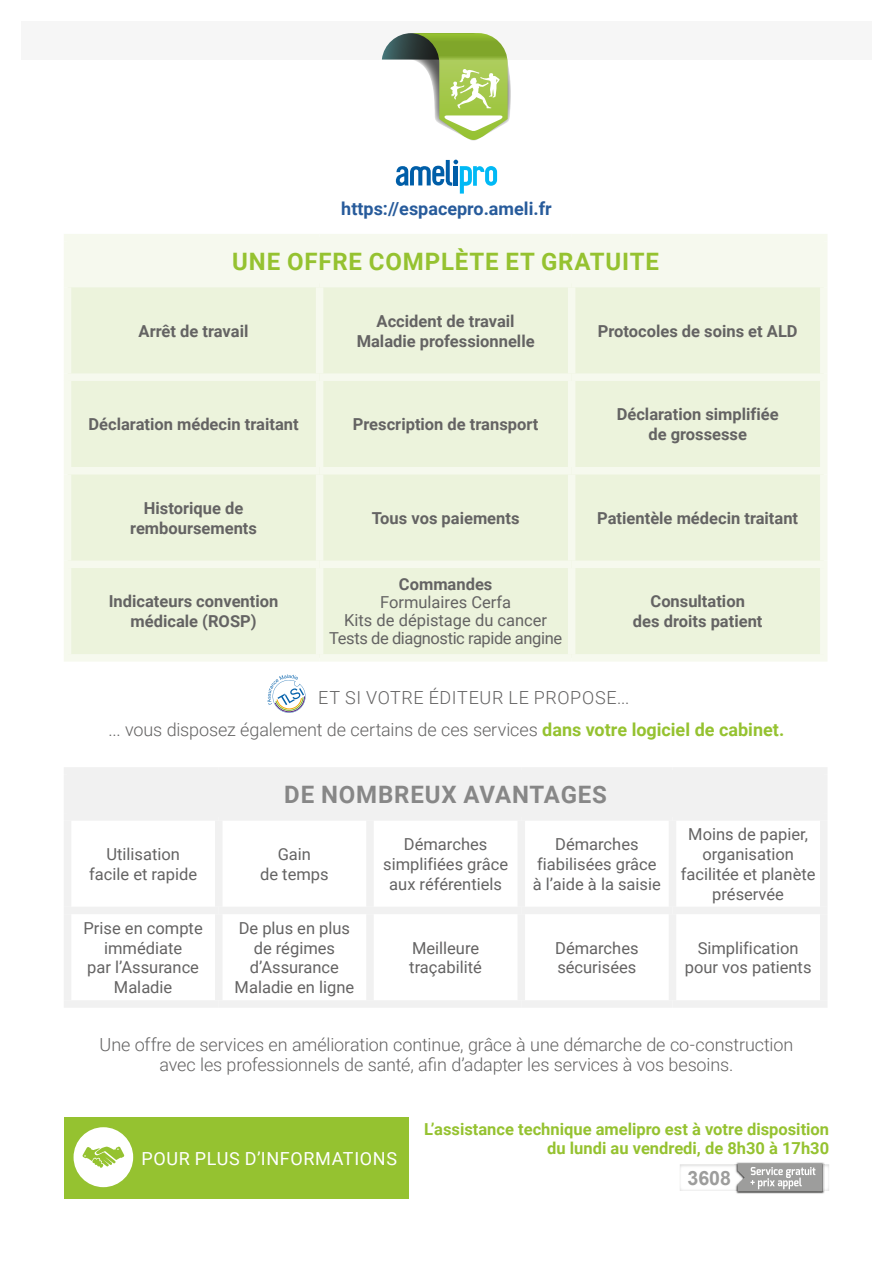
<style>
.page{position:relative;width:893px;height:1263px;background:#fff}
.page>*{position:absolute;margin:0;border:0;box-sizing:border-box;transform-origin:0 0}
.t1{font:700 24px "Roboto";letter-spacing:.035em;color:#95c230}
.t2{font:700 24px "Roboto";letter-spacing:.035em;color:#878787}
.t3{font:700 19.65px "Arial";color:#9d9d9c}
.t4{font:300 18px/31.5px "Roboto";letter-spacing:-.005em;color:#646363}
.t5{font:700 18px "Roboto";color:#275b9b}
.t6{font:18px "Roboto";letter-spacing:.035em;color:#fff}
.t7{font:16.5px/19.8px "Roboto";color:#646363;text-align:center}
.t8{font:700 16.5px/19.8px "Roboto";color:#646363;text-align:center}
.t9{font:700 16.5px/19.5px "Roboto";color:#95c230;text-align:right}
.s1{font-weight:700;color:#95c230}
</style>
<div class="page">
<div style="left:21px;top:21px;width:851px;height:39px;background:#f6f6f6"></div>
<svg style="left:382px;top:33px;width:129px;height:108px"></svg>
<div style="left:68px;top:238px;width:756px;height:46px;background:#f6f9ee"></div>
<div style="left:71px;top:287px;width:749px;height:367px;background:#ecf3dc"></div>
<div style="left:64px;top:234px;width:256px;height:7px;background:#f6f9ee"></div>
<div style="left:64px;top:241px;width:7px;height:39px;background:#f6f9ee"></div>
<div style="left:320px;top:234px;width:252px;height:7px;background:#f6f9ee"></div>
<div style="left:572px;top:234px;width:255px;height:7px;background:#f6f9ee"></div>
<div style="left:820px;top:241px;width:7px;height:39px;background:#f6f9ee"></div>
<div style="left:64px;top:280px;width:256px;height:7px;background:#f6f9ee"></div>
<div style="left:64px;top:287px;width:7px;height:86px;background:#f6f9ee"></div>
<div style="left:320px;top:280px;width:252px;height:7px;background:#f6f9ee"></div>
<div style="left:316px;top:287px;width:7px;height:86px;background:#f6f9ee"></div>
<div style="left:572px;top:280px;width:255px;height:7px;background:#f6f9ee"></div>
<div style="left:568px;top:287px;width:7px;height:86px;background:#f6f9ee"></div>
<div style="left:820px;top:287px;width:7px;height:86px;background:#f6f9ee"></div>
<div style="left:64px;top:373px;width:256px;height:8px;background:#f6f9ee"></div>
<div style="left:64px;top:381px;width:7px;height:86px;background:#f6f9ee"></div>
<div style="left:320px;top:373px;width:252px;height:8px;background:#f6f9ee"></div>
<div style="left:316px;top:381px;width:7px;height:86px;background:#f6f9ee"></div>
<div style="left:572px;top:373px;width:255px;height:8px;background:#f6f9ee"></div>
<div style="left:568px;top:381px;width:7px;height:86px;background:#f6f9ee"></div>
<div style="left:820px;top:381px;width:7px;height:86px;background:#f6f9ee"></div>
<div style="left:64px;top:467px;width:256px;height:7px;background:#f6f9ee"></div>
<div style="left:64px;top:474px;width:7px;height:86px;background:#f6f9ee"></div>
<div style="left:320px;top:467px;width:252px;height:7px;background:#f6f9ee"></div>
<div style="left:316px;top:474px;width:7px;height:86px;background:#f6f9ee"></div>
<div style="left:572px;top:467px;width:255px;height:7px;background:#f6f9ee"></div>
<div style="left:568px;top:474px;width:7px;height:86px;background:#f6f9ee"></div>
<div style="left:820px;top:474px;width:7px;height:86px;background:#f6f9ee"></div>
<div style="left:64px;top:560px;width:256px;height:8px;background:#f6f9ee"></div>
<div style="left:64px;top:568px;width:7px;height:86px;background:#f6f9ee"></div>
<div style="left:320px;top:560px;width:252px;height:8px;background:#f6f9ee"></div>
<div style="left:316px;top:568px;width:7px;height:86px;background:#f6f9ee"></div>
<div style="left:572px;top:560px;width:255px;height:8px;background:#f6f9ee"></div>
<div style="left:568px;top:568px;width:7px;height:86px;background:#f6f9ee"></div>
<div style="left:820px;top:568px;width:7px;height:86px;background:#f6f9ee"></div>
<div style="left:64px;top:654px;width:256px;height:8px;background:#f6f9ee"></div>
<div style="left:320px;top:654px;width:252px;height:8px;background:#f6f9ee"></div>
<div style="left:572px;top:654px;width:255px;height:8px;background:#f6f9ee"></div>
<svg style="left:267px;top:674px;width:39px;height:39px"></svg>
<div style="left:68px;top:771px;width:756px;height:46px;background:#f1f1f1"></div>
<div style="left:64px;top:767px;width:155px;height:8px;background:#f1f1f1"></div>
<div style="left:64px;top:775px;width:7px;height:38px;background:#f1f1f1"></div>
<div style="left:219px;top:767px;width:151px;height:8px;background:#f1f1f1"></div>
<div style="left:370px;top:767px;width:151px;height:8px;background:#f1f1f1"></div>
<div style="left:521px;top:767px;width:151px;height:8px;background:#f1f1f1"></div>
<div style="left:672px;top:767px;width:155px;height:8px;background:#f1f1f1"></div>
<div style="left:820px;top:775px;width:7px;height:38px;background:#f1f1f1"></div>
<div style="left:64px;top:813px;width:155px;height:8px;background:#f1f1f1"></div>
<div style="left:64px;top:821px;width:7px;height:86px;background:#f1f1f1"></div>
<div style="left:219px;top:813px;width:151px;height:8px;background:#f1f1f1"></div>
<div style="left:215px;top:821px;width:8px;height:86px;background:#f1f1f1"></div>
<div style="left:370px;top:813px;width:151px;height:8px;background:#f1f1f1"></div>
<div style="left:366px;top:821px;width:8px;height:86px;background:#f1f1f1"></div>
<div style="left:521px;top:813px;width:151px;height:8px;background:#f1f1f1"></div>
<div style="left:517px;top:821px;width:8px;height:86px;background:#f1f1f1"></div>
<div style="left:672px;top:813px;width:155px;height:8px;background:#f1f1f1"></div>
<div style="left:669px;top:821px;width:7px;height:86px;background:#f1f1f1"></div>
<div style="left:820px;top:821px;width:7px;height:86px;background:#f1f1f1"></div>
<div style="left:64px;top:907px;width:155px;height:7px;background:#f1f1f1"></div>
<div style="left:64px;top:914px;width:7px;height:86px;background:#f1f1f1"></div>
<div style="left:219px;top:907px;width:151px;height:7px;background:#f1f1f1"></div>
<div style="left:215px;top:914px;width:8px;height:86px;background:#f1f1f1"></div>
<div style="left:370px;top:907px;width:151px;height:7px;background:#f1f1f1"></div>
<div style="left:366px;top:914px;width:8px;height:86px;background:#f1f1f1"></div>
<div style="left:521px;top:907px;width:151px;height:7px;background:#f1f1f1"></div>
<div style="left:517px;top:914px;width:8px;height:86px;background:#f1f1f1"></div>
<div style="left:672px;top:907px;width:155px;height:7px;background:#f1f1f1"></div>
<div style="left:669px;top:914px;width:7px;height:86px;background:#f1f1f1"></div>
<div style="left:820px;top:914px;width:7px;height:86px;background:#f1f1f1"></div>
<div style="left:64px;top:1000px;width:155px;height:8px;background:#f1f1f1"></div>
<div style="left:219px;top:1000px;width:151px;height:8px;background:#f1f1f1"></div>
<div style="left:370px;top:1000px;width:151px;height:8px;background:#f1f1f1"></div>
<div style="left:521px;top:1000px;width:151px;height:8px;background:#f1f1f1"></div>
<div style="left:672px;top:1000px;width:155px;height:8px;background:#f1f1f1"></div>
<svg style="left:396px;top:160px;width:101px;height:34px"></svg>
<div style="left:64px;top:1117px;width:344px;height:81px;background:#95c230"></div>
<div style="left:74px;top:1127px;width:59px;height:60px;background:#fff;border-radius:50%"></div>
<svg style="left:82px;top:1146px;width:42px;height:22px"></svg>
<img style="left:736px;top:1162px;width:89px;height:32px">
<img style="left:735px;top:1164px;width:90px;height:27px">
<svg style="left:737px;top:1164px;width:85px;height:27px;background:#aeaeae"></svg>
<p class="t5" style="left:341px;top:196px;width:212px">https://espacepro.ameli.fr</p>
<h1 class="t1" style="left:232px;top:244px;width:428px">UNE OFFRE COMPLÈTE ET GRATUITE</h1>
<p class="t8" style="left:139px;top:320px;width:111px">Arrêt de travail</p>
<p class="t8" style="left:357px;top:310px;width:179px">Accident de travail<br>Maladie professionnelle</p>
<p class="t8" style="left:598px;top:320px;width:201px">Protocoles de soins et ALD</p>
<p class="t8" style="left:88px;top:414px;width:212px">Déclaration médecin traitant</p>
<p class="t8" style="left:353px;top:414px;width:187px">Prescription de transport</p>
<p class="t8" style="left:617px;top:404px;width:164px">Déclaration simplifiée de grossesse</p>
<p class="t8" style="left:130px;top:497px;width:128px">Historique de remboursements</p>
<p class="t8" style="left:372px;top:507px;width:149px">Tous vos paiements</p>
<p class="t8" style="left:597px;top:507px;width:202px">Patientèle médecin traitant</p>
<p class="t8" style="left:109px;top:591px;width:171px">Indicateurs convention médicale (ROSP)</p>
<p class="t8" style="left:399px;top:574px;width:95px">Commandes</p>
<p class="t7" style="left:329px;top:593px;width:234px;line-height:18px">Formulaires Cerfa<br>Kits de dépistage du cancer<br>Tests de diagnostic rapide angine</p>
<p class="t8" style="left:633px;top:591px;width:131px">Consultation<br>des droits patient</p>
<p class="t4" style="left:109px;top:681px;width:677px;text-indent:209px">ET SI VOTRE ÉDITEUR LE PROPOSE...<br>... vous disposez également de certains de ces services <span class="s1">dans votre logiciel de cabinet.</span></p>
<h1 class="t2" style="left:284px;top:777px;width:324px">DE NOMBREUX AVANTAGES</h1>
<p class="t7" style="left:89px;top:843px;width:109px">Utilisation facile et rapide</p>
<p class="t7" style="left:260px;top:843px;width:70px">Gain<br>de temps</p>
<p class="t7" style="left:383px;top:834px;width:126px">Démarches simplifiées grâce aux référentiels</p>
<p class="t7" style="left:533px;top:834px;width:129px">Démarches fiabilisées grâce à l’aide à la saisie</p>
<p class="t7" style="left:681px;top:824px;width:136px">Moins de papier, organisation facilitée et planète préservée</p>
<p class="t7" style="left:84px;top:917px;width:121px">Prise en compte immédiate<br>par l’Assurance<br>Maladie</p>
<p class="t7" style="left:235px;top:917px;width:121px">De plus en plus de régimes d’Assurance<br>Maladie en ligne</p>
<p class="t7" style="left:409px;top:937px;width:74px;text-align:left">Meilleure traçabilité</p>
<p class="t7" style="left:555px;top:937px;width:85px;text-align:left">Démarches sécurisées</p>
<p class="t7" style="left:685px;top:937px;width:128px">Simplification pour vos patients</p>
<p class="t4" style="left:100px;top:1034px;width:695px;line-height:19.5px;text-align:center">Une offre de services en amélioration continue, grâce à une démarche de co-construction avec les professionnels de santé, afin d’adapter les services à vos besoins.</p>
<p class="t6" style="left:141px;top:1145px;width:257px">POUR PLUS D’INFORMATIONS</p>
<p class="t9" style="left:424px;top:1118px;width:406px">L’assistance technique amelipro est à votre disposition du lundi au vendredi, de 8h30 à 17h30</p>
<p class="t3" style="left:687px;top:1164px;width:45px">3608</p>
</div>
